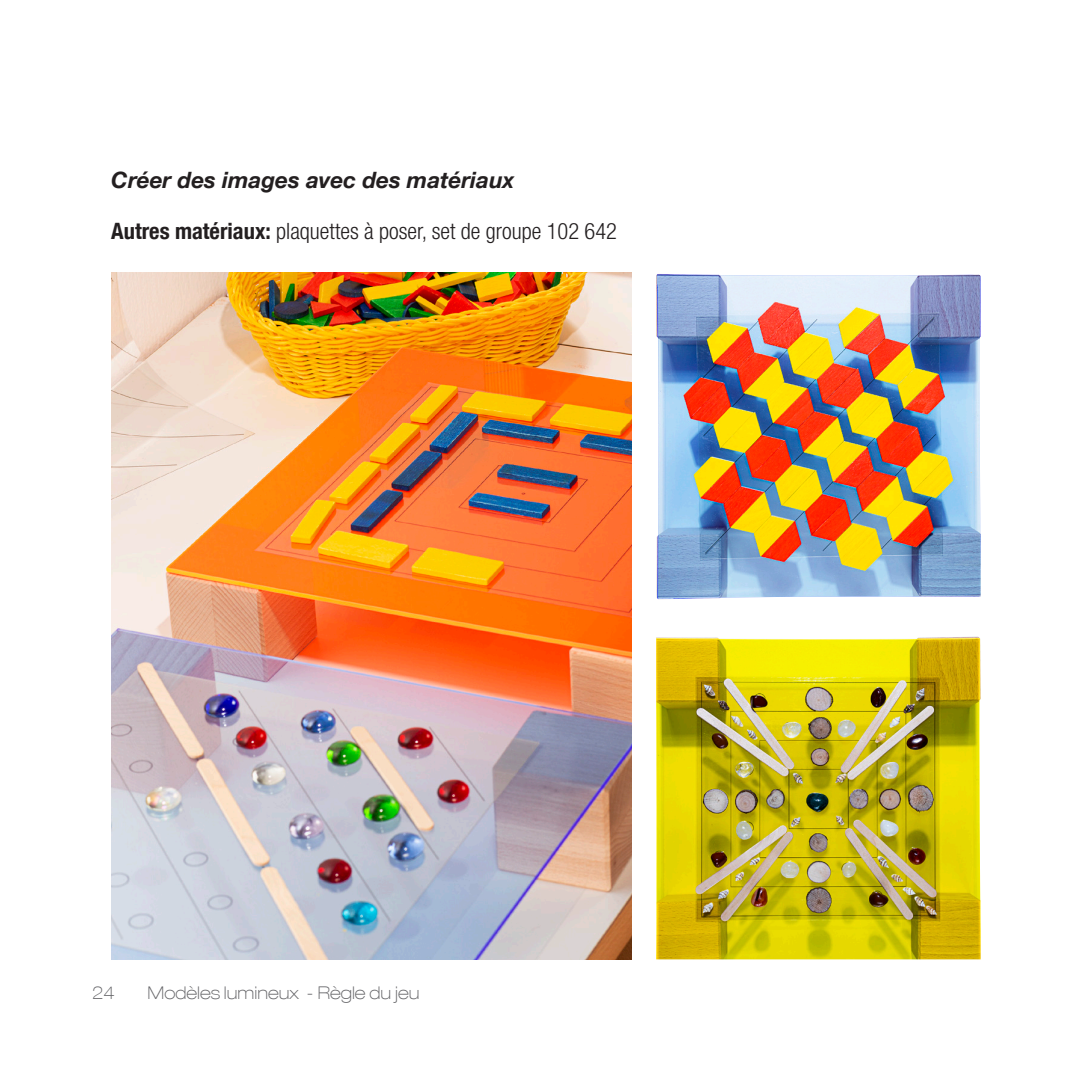
<style>
.page{position:relative;width:1092px;height:1092px;background:#fff}
.page>*{position:absolute;margin:0;border:0;box-sizing:border-box;transform-origin:0 0}
.t1{font:300 condensed 22.5px "Helvetica Neue LT Com";color:#231f20}
.t2{font:italic 700 22.5px "Helvetica Neue LT Com";color:#231f20}
.t3{font:100 expanded 17.5px "Helvetica Neue LT Com";color:#636366}
.s1{font-weight:700}
</style>
<div class="page">
<img style="left:111px;top:272px;width:520px;height:687px">
<img style="left:656px;top:274px;width:324px;height:325px">
<img style="left:656px;top:636px;width:324px;height:323px">
<p class="t2" style="left:111px;top:165px;width:404px">Créer des images avec des matériaux</p>
<p class="t1" style="left:111px;top:218px;width:507px"><span class="s1">Autres matériaux:</span> plaquettes à poser, set de groupe 102 642</p>
<p class="t3" style="left:92px;top:982px;width:24px">24</p>
<p class="t3" style="left:147px;top:982px;width:273px">Modèles lumineux - Règle du jeu</p>
</div>
